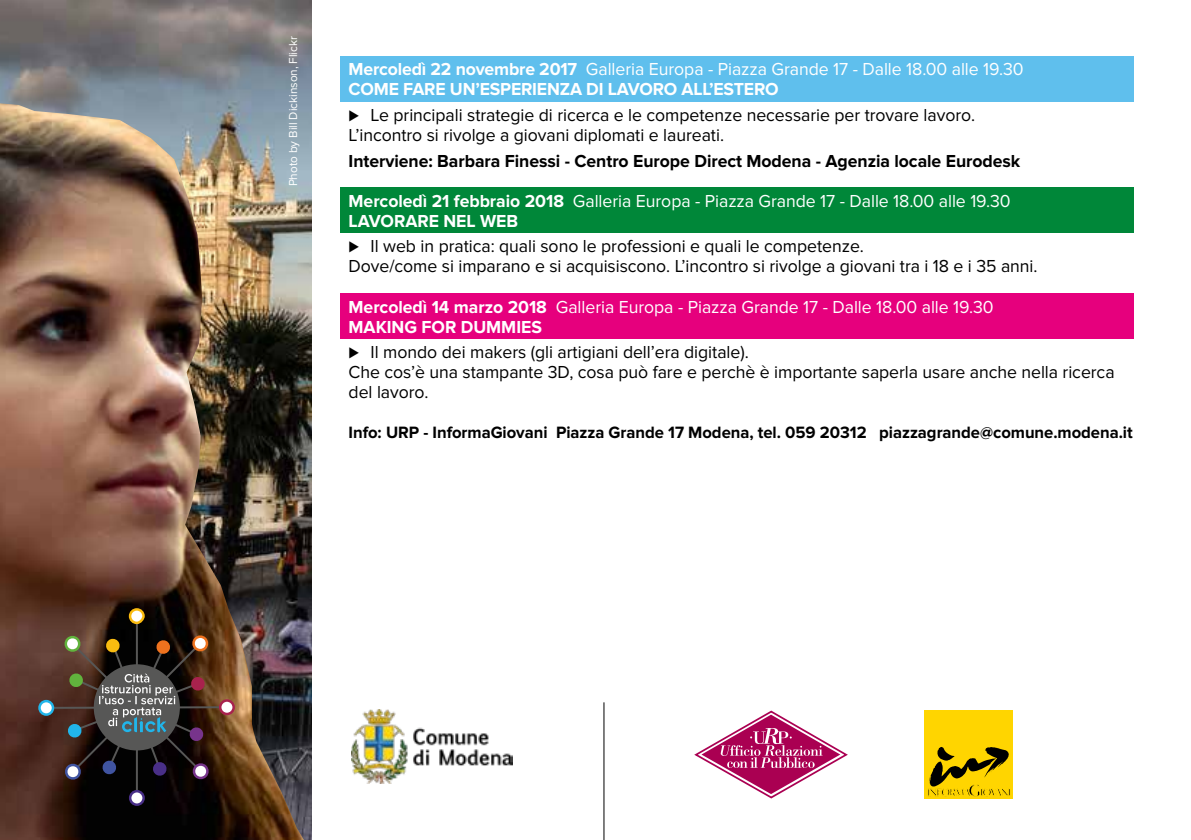
<style>
.page{position:relative;width:1191px;height:840px;background:#fff}
.page>*{position:absolute;margin:0;border:0;box-sizing:border-box;transform-origin:0 0}
.t1{font:18px/20px "Proxima Nova";letter-spacing:-.005em;color:#000}
.t2{font:18px/20px "Proxima Nova";letter-spacing:-.005em;color:#fff}
.t3{font:700 18px/20px "Proxima Nova";letter-spacing:-.01em;color:#fff}
.t4{font:700 18px "Proxima Nova";letter-spacing:-.005em;color:#000}
.t5{font:700 17px "Proxima Nova";letter-spacing:-.005em;color:#000}
.t6{font:12px "Proxima Nova";letter-spacing:-.005em;color:#fff}
.s1{font-weight:400}
.s2{font-weight:700}
</style>
<div class="page">
<div style="left:340px;top:57px;width:794px;height:45px;background:#5fbfed"></div>
<div style="left:340px;top:187px;width:794px;height:45px;background:#008739"></div>
<div style="left:340px;top:293px;width:794px;height:46px;background:#e6007d"></div>
<img style="left:351px;top:709px;width:161px;height:74px">
<hr style="left:603px;top:702px;width:1px;height:137px;background:#000">
<svg style="left:694px;top:710px;width:154px;height:88px"></svg>
<div style="left:924px;top:710px;width:89px;height:88px;background:#ffd500"></div>
<svg style="left:928px;top:747px;width:82px;height:48px"></svg>
<img style="left:0;top:0;width:312px;height:839px">
<img style="left:0;top:103px;width:304px;height:736px">
<hr style="left:136px;top:622px;width:2px;height:168px;background:#575756">
<svg style="left:130px;top:790px;width:14px;height:14px"></svg>
<div style="left:129px;top:789px;width:16px;height:16px;border:2px solid #492f88;border-radius:50%"></div>
<svg style="left:40px;top:700px;width:13px;height:14px"></svg>
<div style="left:38px;top:699px;width:16px;height:16px;border:2px solid #21b5ea;border-radius:50%"></div>
<img style="left:49px;top:591px;width:214px;height:191px">
<p class="t6" style="left:286px;top:186px;width:151px;rotate:-90deg">Photo by Bill Dickinson, Flickr</p>
<p class="t3" style="left:348px;top:60px;width:676px">Mercoledì 22 novembre 2017 <span class="s1">Galleria Europa - Piazza Grande 17 - Dalle 18.00 alle 19.30<br></span>COME FARE UN’ESPERIENZA DI LAVORO ALL’ESTERO</p>
<p class="t1" style="left:348px;top:105px;width:628px">⊲ Le principali strategie di ricerca e le competenze necessarie per trovare lavoro.<br>L’incontro si rivolge a giovani diplomati e laureati.</p>
<p class="t4" style="left:348px;top:150px;width:673px">Interviene: Barbara Finessi - Centro Europe Direct Modena - Agenzia locale Eurodesk</p>
<p class="t2" style="left:348px;top:191px;width:663px"><span class="s2">Mercoledì 21 febbraio 2018</span> Galleria Europa - Piazza Grande 17 - Dalle 18.00 alle 19.30<br><span class="s2">LAVORARE NEL WEB</span></p>
<p class="t1" style="left:348px;top:236px;width:690px">⊲ Il web in pratica: quali sono le professioni e quali le competenze.<br>Dove/come si imparano e si acquisiscono. L’incontro si rivolge a giovani tra i 18 e i 35 anni.</p>
<p class="t2" style="left:348px;top:296px;width:646px"><span class="s2">Mercoledì 14 marzo 2018</span> Galleria Europa - Piazza Grande 17 - Dalle 18.00 alle 19.30<br><span class="s2">MAKING FOR DUMMIES</span></p>
<p class="t1" style="left:348px;top:342px;width:767px">⊲ Il mondo dei makers (gli artigiani dell’era digitale).<br>Che cos’è una stampante 3D, cosa può fare e perchè è importante saperla usare anche nella ricerca del lavoro.</p>
<p class="t5" style="left:348px;top:422px;width:785px">Info: URP - InformaGiovani Piazza Grande 17 Modena, tel. 059 20312 piazzagrande@comune.modena.it</p>
</div>
